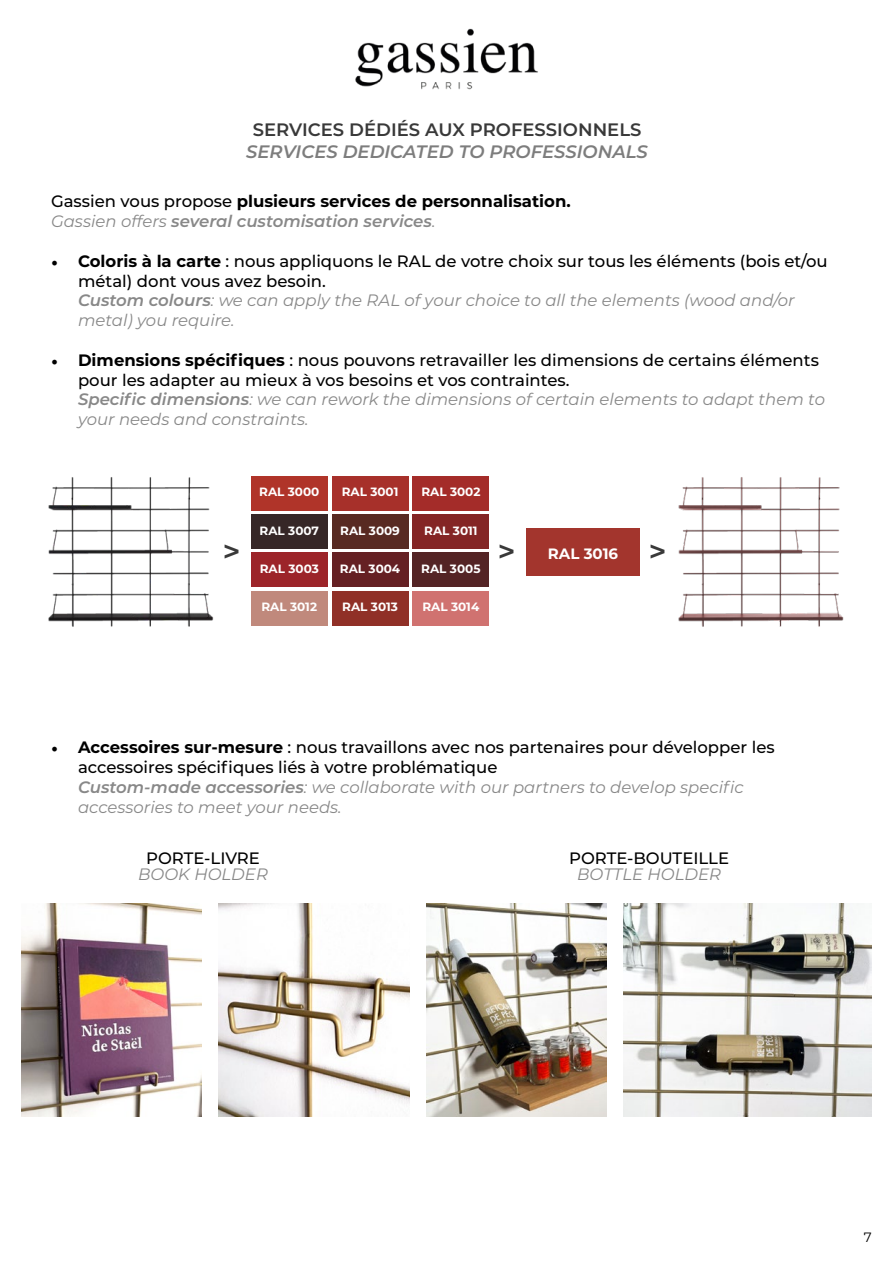
<style>
.page{position:relative;width:893px;height:1263px;background:#fff}
.page>*{position:absolute;margin:0;border:0;box-sizing:border-box;transform-origin:0 0}
.t1{font:600 30px "Montserrat";color:#393939}
.t2{font:italic 600 18px "Montserrat";color:#7d7d7d}
.t3{font:600 18px "Montserrat";color:#393939}
.t4{font:500 16.5px/19.8px "Montserrat";color:#000}
.t5{font:700 16.5px/19.8px "Montserrat";color:#000}
.t6{font:italic 16.5px "Montserrat";color:#888}
.t7{font:700 15px "Montserrat";color:#fff}
.t8{font:13.5px "Montserrat";color:#000}
.t9{font:700 12px "Montserrat";color:#fff}
.s1{font-weight:500}
.s2{font-weight:400;font-style:italic;color:#888}
.s3{font-weight:600;font-style:italic;color:#888}
.s4{font-family:"Minion Pro";font-weight:400;font-size:18px}
.s5{font-weight:700}
</style>
<div class="page">
<img style="left:355px;top:28px;width:183px;height:62px">
<div style="left:526px;top:528px;width:114px;height:47px;background:#a3352d"></div>
<div style="left:251px;top:476px;width:77px;height:34px;background:#b03429"></div>
<div style="left:251px;top:553px;width:77px;height:34px;background:#9c2429"></div>
<div style="left:251px;top:514px;width:77px;height:35px;background:#362727"></div>
<div style="left:251px;top:591px;width:77px;height:34px;background:#c0897c"></div>
<div style="left:332px;top:476px;width:76px;height:34px;background:#a7302a"></div>
<div style="left:332px;top:553px;width:76px;height:34px;background:#652023"></div>
<div style="left:332px;top:514px;width:76px;height:35px;background:#582a22"></div>
<div style="left:332px;top:591px;width:76px;height:34px;background:#903027"></div>
<div style="left:413px;top:476px;width:76px;height:34px;background:#a42c29"></div>
<div style="left:413px;top:553px;width:76px;height:34px;background:#542425"></div>
<div style="left:413px;top:514px;width:76px;height:35px;background:#842525"></div>
<div style="left:413px;top:591px;width:76px;height:34px;background:#d07270"></div>
<img style="left:48px;top:477px;width:166px;height:150px">
<img style="left:678px;top:477px;width:166px;height:150px">
<img style="left:21px;top:904px;width:180px;height:212px">
<img style="left:218px;top:904px;width:192px;height:212px">
<img style="left:427px;top:904px;width:180px;height:212px">
<img style="left:624px;top:904px;width:248px;height:212px">
<p class="t3" style="left:253px;top:117px;width:390px">SERVICES DÉDIÉS AUX PROFESSIONNELS</p>
<p class="t2" style="left:246px;top:139px;width:403px">SERVICES DEDICATED TO PROFESSIONALS</p>
<p class="t5" style="left:51px;top:191px;width:521px"><span class="s1">Gassien vous propose</span> plusieurs services de personnalisation.<br><span class="s2">Gassien offers</span> <span class="s3">several customisation services</span><span class="s2">.</span></p>
<p class="t4" style="left:78px;top:250px;width:751px;text-indent:-27px"><span class="s4">•</span> <span class="s5">Coloris à la carte</span> : nous appliquons le RAL de votre choix sur tous les éléments (bois et/ou métal) dont vous avez besoin.<br><span class="s3">Custom colours</span><span class="s2">: we can apply the RAL of your choice to all the elements (wood and/or metal) you require.</span></p>
<p class="t4" style="left:78px;top:349px;width:748px;text-indent:-27px"><span class="s4">•</span> <span class="s5">Dimensions spécifiques</span> : nous pouvons retravailler les dimensions de certains éléments pour les adapter au mieux à vos besoins et vos contraintes.<br><span class="s3">Specific dimensions</span><span class="s2">: we can rework the dimensions of certain elements to adapt them to your needs and constraints.</span></p>
<p class="t9" style="left:259px;top:483px;width:62px">RAL 3000</p>
<p class="t9" style="left:260px;top:522px;width:61px">RAL 3007</p>
<p class="t9" style="left:342px;top:483px;width:58px">RAL 3001</p>
<p class="t9" style="left:340px;top:522px;width:61px">RAL 3009</p>
<p class="t9" style="left:421px;top:483px;width:61px">RAL 3002</p>
<p class="t9" style="left:424px;top:522px;width:55px">RAL 3011</p>
<h1 class="t1" style="left:223px;top:530px;width:19px">&gt;</h1>
<h1 class="t1" style="left:498px;top:530px;width:19px">&gt;</h1>
<h1 class="t1" style="left:649px;top:530px;width:19px">&gt;</h1>
<p class="t7" style="left:548px;top:543px;width:72px">RAL 3016</p>
<p class="t9" style="left:260px;top:560px;width:61px">RAL 3003</p>
<p class="t9" style="left:261px;top:598px;width:57px">RAL 3012</p>
<p class="t9" style="left:340px;top:560px;width:62px">RAL 3004</p>
<p class="t9" style="left:342px;top:598px;width:57px">RAL 3013</p>
<p class="t9" style="left:421px;top:560px;width:61px">RAL 3005</p>
<p class="t9" style="left:422px;top:598px;width:58px">RAL 3014</p>
<p class="t4" style="left:78px;top:737px;width:698px;text-indent:-27px"><span class="s4">•</span> <span class="s5">Accessoires sur-mesure</span> : nous travaillons avec nos partenaires pour développer les accessoires spécifiques liés à votre problématique<br><span class="s3">Custom-made accessories</span><span class="s2">: we collaborate with our partners to develop specific accessories to meet your needs.</span></p>
<p class="t4" style="left:146px;top:847px;width:115px">PORTE-LIVRE</p>
<p class="t6" style="left:138px;top:862px;width:131px">BOOK HOLDER</p>
<p class="t4" style="left:569px;top:847px;width:162px">PORTE-BOUTEILLE</p>
<p class="t6" style="left:577px;top:862px;width:145px">BOTTLE HOLDER</p>
<p class="t8" style="left:864px;top:1228px;width:9px">7</p>
</div>
